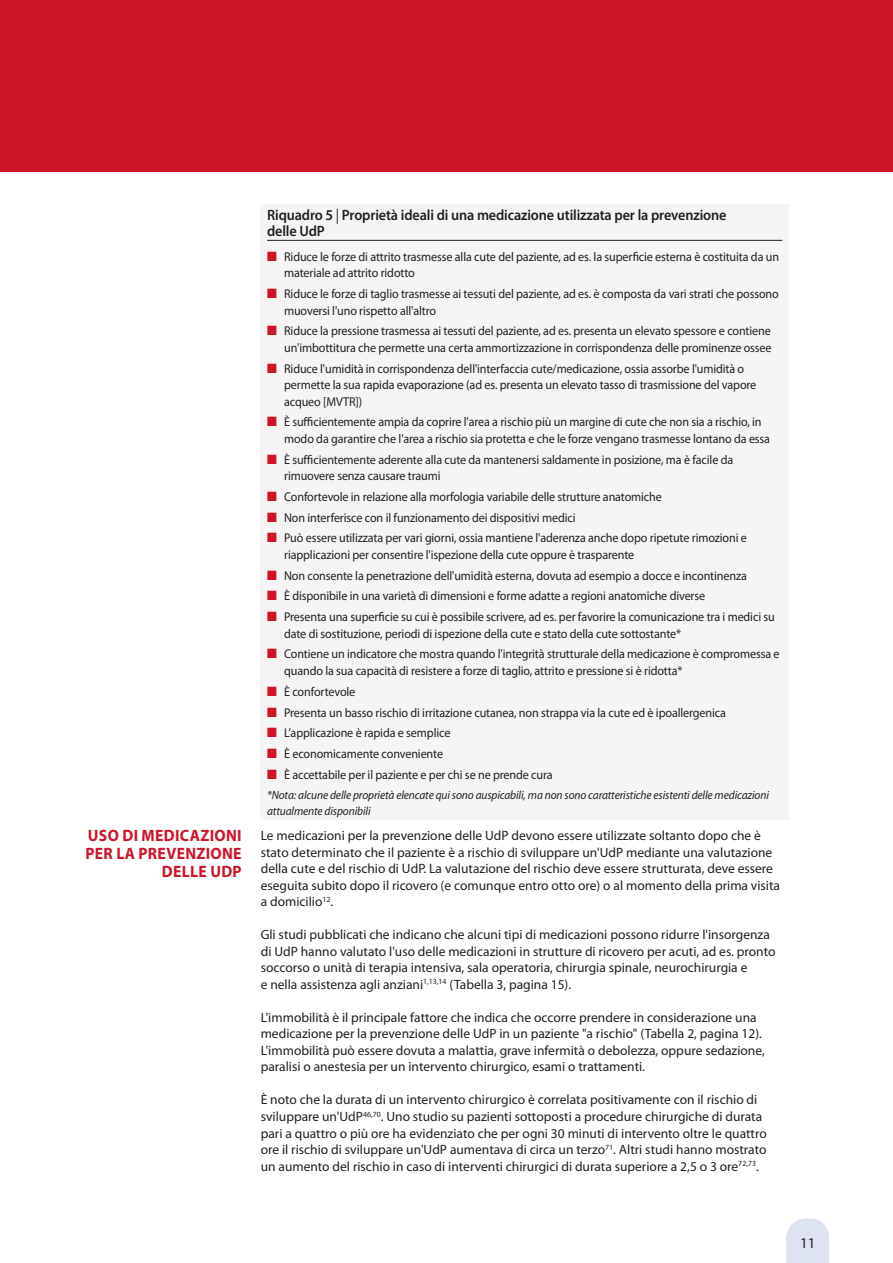
<style>
.page{position:relative;width:893px;height:1263px;background:#fff}
.page>*{position:absolute;margin:0;border:0;box-sizing:border-box;transform-origin:0 0}
.t1{font:700 16.5px/18px "Myriad Pro";letter-spacing:.02em;color:#cd1527;text-align:right;scale:.95 1}
.t2{font:600 15px/15.8px "Myriad Pro";letter-spacing:-.01em;color:#231f20;scale:.95 1}
.t3{font:15px "Myriad Pro";color:#231f20}
.t4{font:13.5px/16.5px "Myriad Pro";color:#231f20}
.t5{font:12.75px/16.5px "Myriad Pro";letter-spacing:-.01em;color:#231f20;scale:.95 1}
.t6{font:italic 12px/15.8px "Myriad Pro";letter-spacing:-.01em;color:#231f20;scale:.95 1}
.s1{font-weight:400}
.s2{color:#cd1527}
</style>
<div class="page">
<div style="left:0;top:0;width:893px;height:172px;background:#cd1527"></div>
<svg style="left:787px;top:1218px;width:42px;height:16px"></svg>
<div style="left:786px;top:1234px;width:43px;height:29px;background:#dde3f0"></div>
<div style="left:261px;top:204px;width:528px;height:615px;background:#f5f5f6"></div>
<hr style="left:267px;top:240px;width:515px;height:1px;background:#231f20">
<p class="t1" style="left:86px;top:825px;width:166px">USO DI MEDICAZIONI<br>PER LA PREVENZIONE<br>DELLE UDP</p>
<p class="t2" style="left:267px;top:207px;width:485px">Riquadro 5 <span class="s1">|</span> Proprietà ideali di una medicazione utilizzata per la prevenzione delle UdP</p>
<p class="t5" style="left:284px;top:248px;width:523px;text-indent:-17px"><span class="s2">■</span> Riduce le forze di attrito trasmesse alla cute del paziente, ad es. la superficie esterna è costituita da un materiale ad attrito ridotto</p>
<p class="t5" style="left:284px;top:285px;width:522px;text-indent:-17px"><span class="s2">■</span> Riduce le forze di taglio trasmesse ai tessuti del paziente, ad es. è composta da vari strati che possono muoversi l'uno rispetto all'altro</p>
<p class="t5" style="left:267px;top:323px;width:533px;text-align:right"><span class="s2">■</span> Riduce la pressione trasmessa ai tessuti del paziente, ad es. presenta un elevato spessore e contiene un'imbottitura che permette una certa ammortizzazione in corrispondenza delle prominenze ossee</p>
<p class="t5" style="left:284px;top:360px;width:499px;text-indent:-17px"><span class="s2">■</span> Riduce l'umidità in corrispondenza dell'interfaccia cute/medicazione, ossia assorbe l'umidità o permette la sua rapida evaporazione (ad es. presenta un elevato tasso di trasmissione del vapore acqueo [MVTR])</p>
<p class="t5" style="left:284px;top:414px;width:513px;text-indent:-17px"><span class="s2">■</span> È sufficientemente ampia da coprire l'area a rischio più un margine di cute che non sia a rischio, in modo da garantire che l'area a rischio sia protetta e che le forze vengano trasmesse lontano da essa</p>
<p class="t5" style="left:284px;top:451px;width:474px;text-indent:-17px"><span class="s2">■</span> È sufficientemente aderente alla cute da mantenersi saldamente in posizione, ma è facile da rimuovere senza causare traumi</p>
<p class="t5" style="left:267px;top:488px;width:417px"><span class="s2">■</span> Confortevole in relazione alla morfologia variabile delle strutture anatomiche</p>
<p class="t5" style="left:267px;top:509px;width:326px"><span class="s2">■</span> Non interferisce con il funzionamento dei dispositivi medici</p>
<p class="t5" style="left:284px;top:530px;width:489px;text-indent:-17px"><span class="s2">■</span> Può essere utilizzata per vari giorni, ossia mantiene l'aderenza anche dopo ripetute rimozioni e riapplicazioni per consentire l'ispezione della cute oppure è trasparente</p>
<p class="t5" style="left:267px;top:567px;width:507px"><span class="s2">■</span> Non consente la penetrazione dell'umidità esterna, dovuta ad esempio a docce e incontinenza</p>
<p class="t5" style="left:267px;top:588px;width:463px"><span class="s2">■</span> È disponibile in una varietà di dimensioni e forme adatte a regioni anatomiche diverse</p>
<p class="t5" style="left:284px;top:608px;width:518px;text-indent:-17px"><span class="s2">■</span> Presenta una superficie su cui è possibile scrivere, ad es. per favorire la comunicazione tra i medici su date di sostituzione, periodi di ispezione della cute e stato della cute sottostante*</p>
<p class="t5" style="left:284px;top:646px;width:523px;text-indent:-17px"><span class="s2">■</span> Contiene un indicatore che mostra quando l'integrità strutturale della medicazione è compromessa e quando la sua capacità di resistere a forze di taglio, attrito e pressione si è ridotta*</p>
<p class="t5" style="left:267px;top:683px;width:94px"><span class="s2">■</span> È confortevole</p>
<p class="t5" style="left:267px;top:704px;width:484px"><span class="s2">■</span> Presenta un basso rischio di irritazione cutanea, non strappa via la cute ed è ipoallergenica</p>
<p class="t5" style="left:267px;top:724px;width:194px"><span class="s2">■</span> L’applicazione è rapida e semplice</p>
<p class="t5" style="left:267px;top:745px;width:187px"><span class="s2">■</span> È economicamente conveniente</p>
<p class="t5" style="left:267px;top:766px;width:302px"><span class="s2">■</span> È accettabile per il paziente e per chi se ne prende cura</p>
<p class="t6" style="left:267px;top:787px;width:530px">*Nota: alcune delle proprietà elencate qui sono auspicabili, ma non sono caratteristiche esistenti delle medicazioni attualmente disponibili</p>
<p class="t4" style="left:261px;top:827px;width:521px">Le medicazioni per la prevenzione delle UdP devono essere utilizzate soltanto dopo che è stato determinato che il paziente è a rischio di sviluppare un'UdP mediante una valutazione della cute e del rischio di UdP. La valutazione del rischio deve essere strutturata, deve essere eseguita subito dopo il ricovero (e comunque entro otto ore) o al momento della prima visita a domicilio<sup>12</sup>.</p>
<p class="t4" style="left:261px;top:926px;width:516px">Gli studi pubblicati che indicano che alcuni tipi di medicazioni possono ridurre l'insorgenza di UdP hanno valutato l'uso delle medicazioni in strutture di ricovero per acuti, ad es. pronto soccorso o unità di terapia intensiva, sala operatoria, chirurgia spinale, neurochirurgia e<br>e nella assistenza agli anziani<sup>1,13,14</sup> (Tabella 3, pagina 15).</p>
<p class="t4" style="left:261px;top:1009px;width:506px">L'immobilità è il principale fattore che indica che occorre prendere in considerazione una medicazione per la prevenzione delle UdP in un paziente "a rischio" (Tabella 2, pagina 12).<br>L'immobilità può essere dovuta a malattia, grave infermità o debolezza, oppure sedazione, paralisi o anestesia per un intervento chirurgico, esami o trattamenti.</p>
<p class="t4" style="left:261px;top:1091px;width:508px">È noto che la durata di un intervento chirurgico è correlata positivamente con il rischio di sviluppare un'UdP<sup>46,70</sup>. Uno studio su pazienti sottoposti a procedure chirurgiche di durata pari a quattro o più ore ha evidenziato che per ogni 30 minuti di intervento oltre le quattro ore il rischio di sviluppare un'UdP aumentava di circa un terzo<sup>71</sup>. Altri studi hanno mostrato un aumento del rischio in caso di interventi chirurgici di durata superiore a 2,5 o 3 ore<sup>72,73</sup>.</p>
<p class="t3" style="left:800px;top:1234px;width:17px">11</p>
</div>
